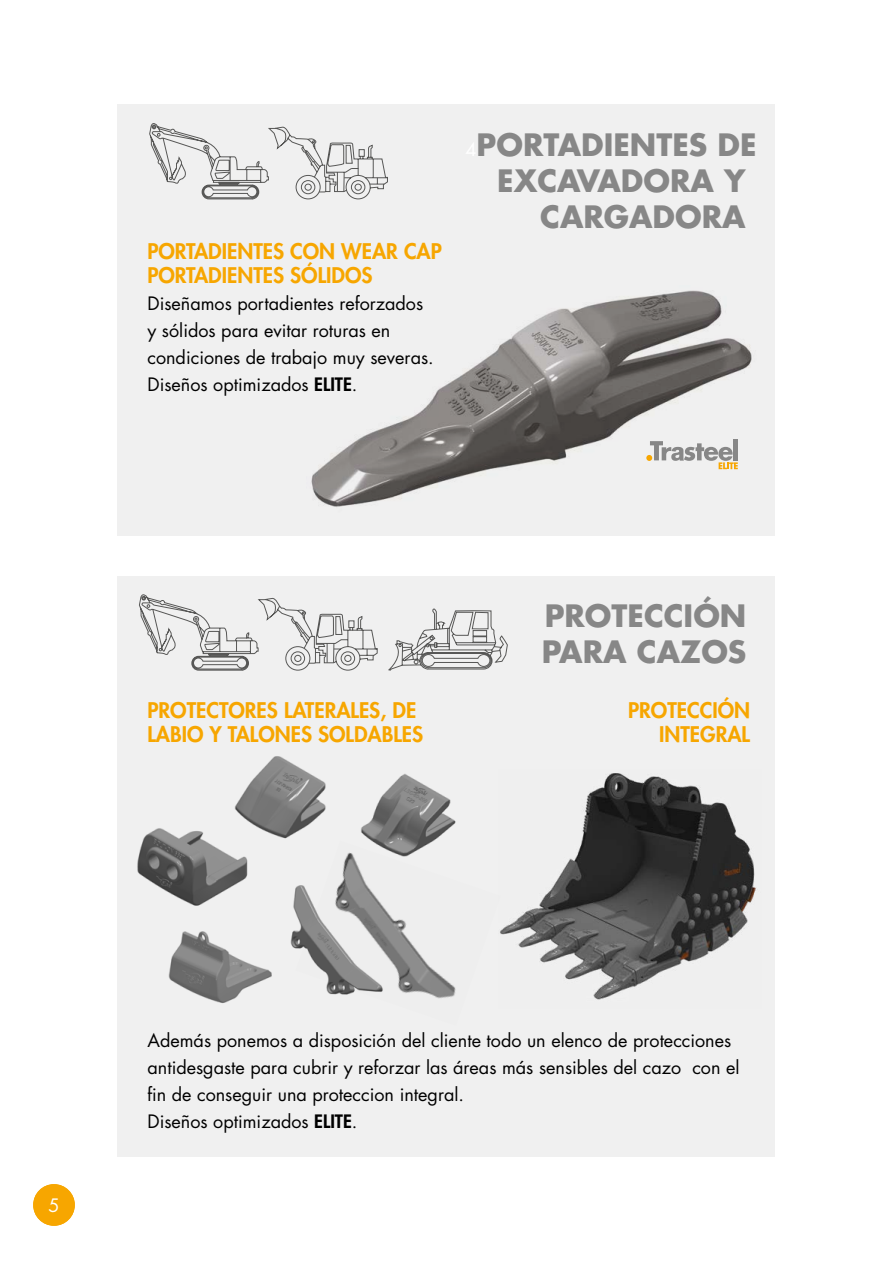
<style>
.page{position:relative;width:893px;height:1263px;background:#fff}
.page>*{position:absolute;margin:0;border:0;box-sizing:border-box;transform-origin:0 0}
.t1{font:700 30px/36px "Futura Std";color:#878787}
.t2{font:800 21px/24px "Futura Std";color:#f7a600}
.t3{font:18px/27px "Futura Std";color:#000}
.t4{font:18px "Futura Std";color:#fff}
.s1{font-weight:800}
.s2{font-weight:400;font-size:18px;color:#fff}
</style>
<div class="page">
<div style="left:118px;top:104px;width:657px;height:432px;background:#f0f0f0"></div>
<img style="left:311px;top:290px;width:441px;height:217px">
<div style="left:118px;top:576px;width:657px;height:580px;background:#f0f0f0"></div>
<svg style="left:149px;top:123px;width:239px;height:76px"></svg>
<svg style="left:139px;top:594px;width:239px;height:76px"></svg>
<svg style="left:389px;top:609px;width:119px;height:62px"></svg>
<div style="left:33px;top:1184px;width:42px;height:42px;background:#f7a600;border-radius:50%"></div>
<div style="left:733px;top:439px;width:5px;height:21px;background:#878787"></div>
<svg style="left:646px;top:441px;width:92px;height:28px"></svg>
<img style="left:501px;top:773px;width:255px;height:227px">
<img style="left:168px;top:931px;width:104px;height:72px">
<img style="left:342px;top:852px;width:159px;height:147px">
<img style="left:290px;top:878px;width:108px;height:121px">
<img style="left:137px;top:828px;width:111px;height:77px">
<img style="left:230px;top:756px;width:96px;height:83px">
<img style="left:356px;top:774px;width:107px;height:87px">
<p class="t2" style="left:147px;top:239px;width:296px">PORTADIENTES CON WEAR CAP<br>PORTADIENTES SÓLIDOS</p>
<p class="t3" style="left:147px;top:290px;width:288px">Diseñamos portadientes reforzados y sólidos para evitar roturas en condiciones de trabajo muy severas.<br>Diseños optimizados <span class="s1">ELITE</span>.</p>
<h1 class="t1" style="left:466px;top:127px;width:293px"><span class="s2">4</span>PORTADIENTES DE</h1>
<h1 class="t1" style="left:497px;top:163px;width:250px">EXCAVADORA Y</h1>
<h1 class="t1" style="left:540px;top:199px;width:207px">CARGADORA</h1>
<p class="t2" style="left:147px;top:699px;width:277px">PROTECTORES LATERALES, DE<br>LABIO Y TALONES SOLDABLES</p>
<h1 class="t1" style="left:542px;top:597px;width:206px">PROTECCIÓN<br>PARA CAZOS</h1>
<p class="t2" style="left:628px;top:699px;width:123px;text-align:right">PROTECCIÓN<br>INTEGRAL</p>
<p class="t4" style="left:48px;top:1194px;width:13px">5</p>
<p class="t3" style="left:147px;top:1027px;width:594px">Además ponemos a disposición del cliente todo un elenco de protecciones antidesgaste para cubrir y reforzar las áreas más sensibles del cazo con el fin de conseguir una proteccion integral.<br>Diseños optimizados <span class="s1">ELITE</span>.</p>
</div>
